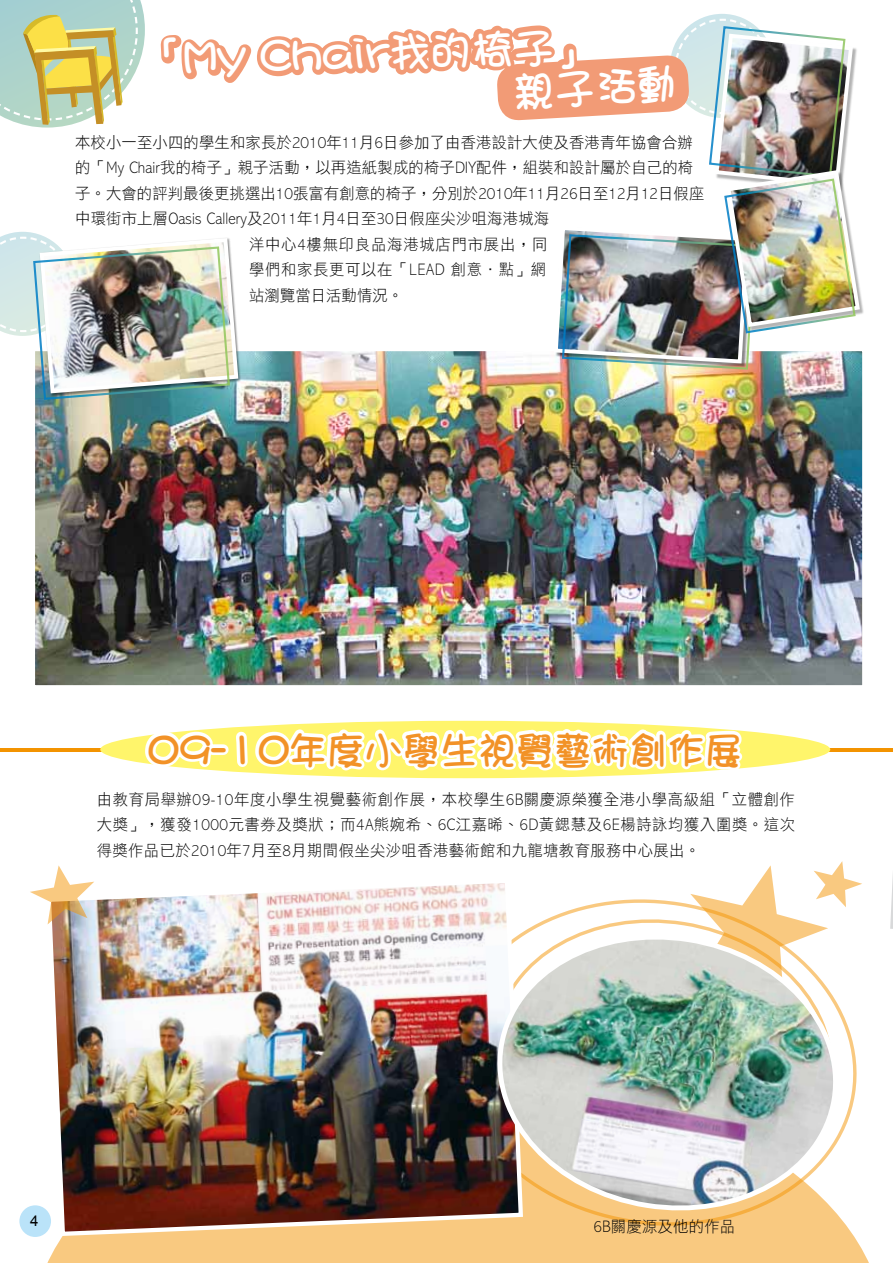
<style>
.page{position:relative;width:893px;height:1263px;background:#fff}
.page>*{position:absolute;margin:0;border:0;box-sizing:border-box;transform-origin:0 0}
.t1{font:42.6px "DF Girl W7 HKP BF";color:#fff}
.t2{font:42.45px "DF Girl W7 HKP BF";color:#fff}
.t3{font:39px "DF Girl W7 HKP BF";color:#f29227}
.t4{font:15.75px/25.5px "DF Li Hei Lt HK BF";letter-spacing:.015em;color:#000;text-align:justify}
.t5{font:15.75px "DF Li Hei Lt HK BF";letter-spacing:.05em;color:#000}
.t6{font:15.75px "DF Li Hei Lt HK BF";letter-spacing:.055em;color:#000}
.t7{font:15px "Arial";color:#000}
</style>
<div class="page">
<div style="left:39px;top:1235px;width:830px;height:28px;background:#f9c980"></div>
<svg style="left:525px;top:1036px;width:344px;height:202px"></svg>
<hr style="left:0;top:748px;width:893px;height:4px;background:#f39300">
<div style="left:100px;top:721px;width:730px;height:57px;background:#fff56b;border-radius:50%"></div>
<svg style="left:141px;top:720px;width:605px;height:199px"></svg>
<img style="left:36px;top:401px;width:825px;height:283px">
<div style="left:30px;top:346px;width:837px;height:344px;border:5px solid #fff"></div>
<img style="left:45px;top:876px;width:480px;height:362px">
<img style="left:484px;top:919px;width:367px;height:301px">
<img style="left:0;top:0;width:862px;height:401px">
<img style="left:153px;top:0;width:432px;height:539px">
<svg style="left:30px;top:865px;width:64px;height:59px"></svg>
<svg style="left:690px;top:861px;width:172px;height:134px"></svg>
<svg style="left:890px;top:875px;width:3px;height:54px"></svg>
<div style="left:19px;top:1205px;width:32px;height:32px;background:#bae3f9;border-radius:50%"></div>
<h1 class="t1" style="left:142px;top:36px;width:456px;rotate:-1deg">「My Chair我的椅子」</h1>
<h2 class="t2" style="left:512px;top:71px;width:166px;rotate:-3deg">親子活動</h2>
<p class="t4" style="left:75px;top:130px;width:619px">本校小一至小四的學生和家長於2010年11月6日參加了由香港設計大使及香港青年協會合辦</p>
<p class="t4" style="left:75px;top:155px;width:620px">的「My Chair我的椅子」親子活動，以再造紙製成的椅子DIY配件，組裝和設計屬於自己的椅</p>
<p class="t4" style="left:75px;top:181px;width:631px">子。大會的評判最後更挑選出10張富有創意的椅子，分別於2010年11月26日至12月12日假座</p>
<p class="t4" style="left:75px;top:206px;width:476px">中環街市上層Oasis Callery及2011年1月4日至30日假座尖沙咀海港城海</p>
<p class="t6" style="left:249px;top:236px;width:300px">洋中心4樓無印良品海港城店門市展出，同</p>
<p class="t5" style="left:249px;top:261px;width:299px">學們和家長更可以在「LEAD 創意．點」網</p>
<p class="t4" style="left:249px;top:283px;width:156px">站瀏覽當日活動情況。</p>
<h3 class="t3" style="left:148px;top:730px;width:597px">09-10年度小學生視覺藝術創作展</h3>
<p class="t4" style="left:97px;top:787px;width:700px">由教育局舉辦09-10年度小學生視覺藝術創作展，本校學生6B關慶源榮獲全港小學高級組「立體創作大獎」，獲發1000元書券及獎狀；而4A熊婉希、6C江嘉晞、6D黃鍶慧及6E楊詩詠均獲入圍獎。這次得獎作品已於2010年7月至8月期間假坐尖沙咀香港藝術館和九龍塘教育服務中心展出。</p>
<p class="t7" style="left:30px;top:1211px;width:10px">4</p>
<p class="t4" style="left:593px;top:1214px;width:143px">6B關慶源及他的作品</p>
</div>
